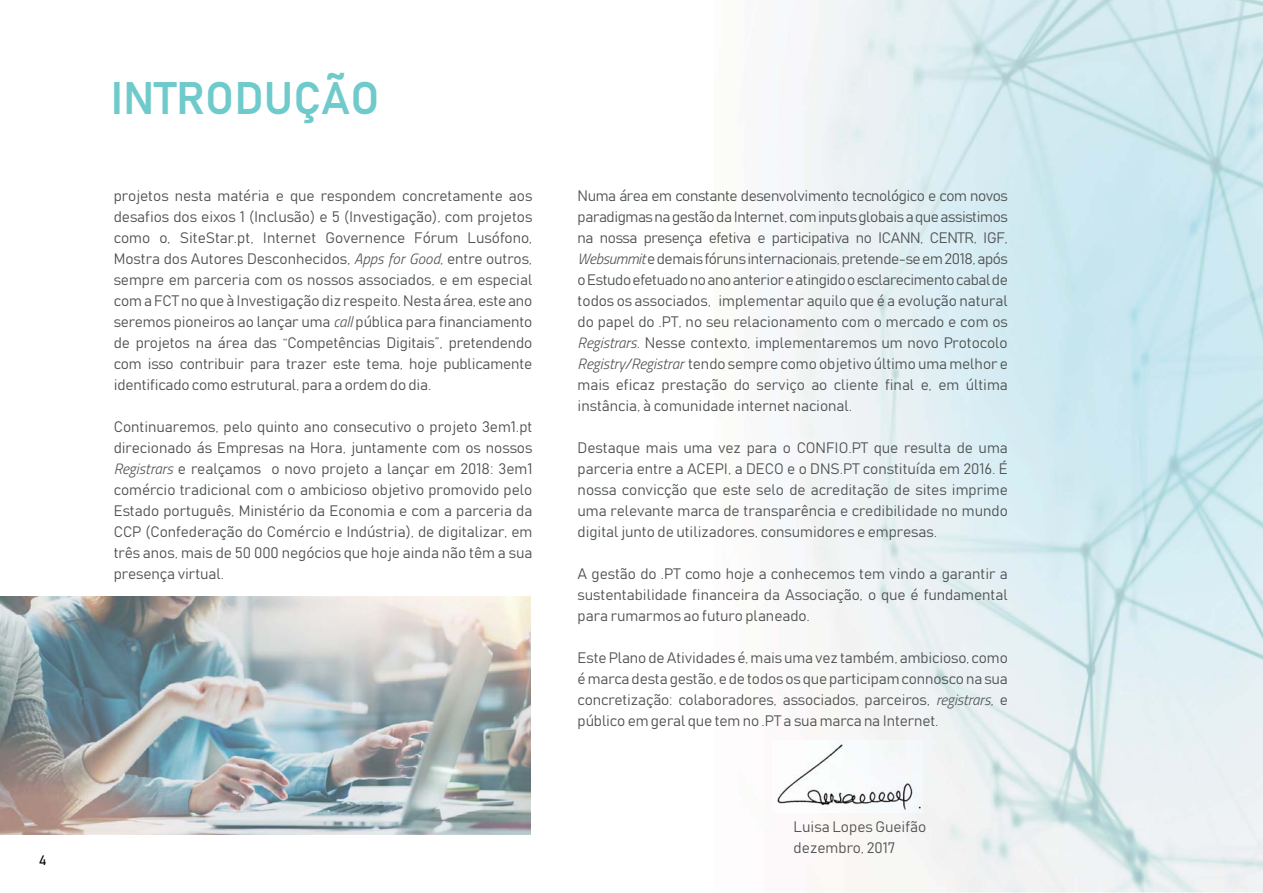
<style>
.page{position:relative;width:1263px;height:893px;background:#fff}
.page>*{position:absolute;margin:0;border:0;box-sizing:border-box;transform-origin:0 0}
.t1{font:600 45px "Bahnschrift";color:#6fcacb}
.t2{font:300 15px/21px "Bahnschrift";color:#4e5151;text-align:justify}
.t3{font:13.5px "Bahnschrift";color:#0b0d10}
.s1{font-family:"Titillium";font-style:italic}
</style>
<div class="page">
<img style="left:777px;top:0;width:486px;height:892px">
<img style="left:777px;top:741px;width:146px;height:71px">
<img style="left:0;top:597px;width:530px;height:238px">
<p class="t3" style="left:39px;top:856px;width:9px">4</p>
<h1 class="t1" style="left:111px;top:82px;width:270px">INTRODUÇÃO</h1>
<p class="t2" style="left:114px;top:185px;width:420px">projetos nesta matéria e que respondem concretamente aos desafios dos eixos 1 (Inclusão) e 5 (Investigação), com projetos como o, SiteStar.pt, Internet Governence Fórum Lusófono, Mostra dos Autores Desconhecidos, <span class="s1">Apps for Good</span>, entre outros, sempre em parceria com os nossos associados, e em especial com a FCT no que à Investigação diz respeito. Nesta área, este ano seremos pioneiros ao lançar uma <span class="s1">call</span> pública para financiamento de projetos na área das “Competências Digitais”, pretendendo com isso contribuir para trazer este tema, hoje publicamente identificado como estrutural, para a ordem do dia.</p>
<p class="t2" style="left:114px;top:416px;width:420px">Continuaremos, pelo quinto ano consecutivo o projeto 3em1.pt direcionado ás Empresas na Hora, juntamente com os nossos <span class="s1">Registrars</span> e realçamos o novo projeto a lançar em 2018: 3em1 comércio tradicional com o ambicioso objetivo promovido pelo Estado português, Ministério da Economia e com a parceria da CCP (Confederação do Comércio e Indústria), de digitalizar, em três anos, mais de 50 000 negócios que hoje ainda não têm a sua presença virtual.</p>
<p class="t2" style="left:578px;top:185px;width:432px">Numa área em constante desenvolvimento tecnológico e com novos paradigmas na gestão da Internet, com inputs globais a que assistimos na nossa presença efetiva e participativa no ICANN, CENTR, IGF, <span class="s1">Websummit</span> e demais fóruns internacionais, pretende-se em 2018, após o Estudo efetuado no ano anterior e atingido o esclarecimento cabal de todos os associados, implementar aquilo que é a evolução natural do papel do .PT, no seu relacionamento com o mercado e com os <span class="s1">Registrars</span>. Nesse contexto, implementaremos um novo Protocolo <span class="s1">Registry/Registrar</span> tendo sempre como objetivo último uma melhor e mais eficaz prestação do serviço ao cliente final e, em última instância, à comunidade internet nacional.</p>
<p class="t2" style="left:578px;top:437px;width:432px">Destaque mais uma vez para o CONFIO.PT que resulta de uma parceria entre a ACEPI, a DECO e o DNS.PT constituída em 2016. É nossa convicção que este selo de acreditação de sites imprime uma relevante marca de transparência e credibilidade no mundo digital junto de utilizadores, consumidores e empresas.</p>
<p class="t2" style="left:578px;top:563px;width:432px">A gestão do .PT como hoje a conhecemos tem vindo a garantir a sustentabilidade financeira da Associação, o que é fundamental para rumarmos ao futuro planeado.</p>
<p class="t2" style="left:578px;top:647px;width:432px">Este Plano de Atividades é, mais uma vez também, ambicioso, como é marca desta gestão, e de todos os que participam connosco na sua concretização: colaboradores, associados, parceiros, <span class="s1">registrars</span>, e público em geral que tem no .PT a sua marca na Internet.</p>
<p class="t2" style="left:794px;top:816px;width:134px">Luisa Lopes Gueifão dezembro, 2017</p>
</div>
